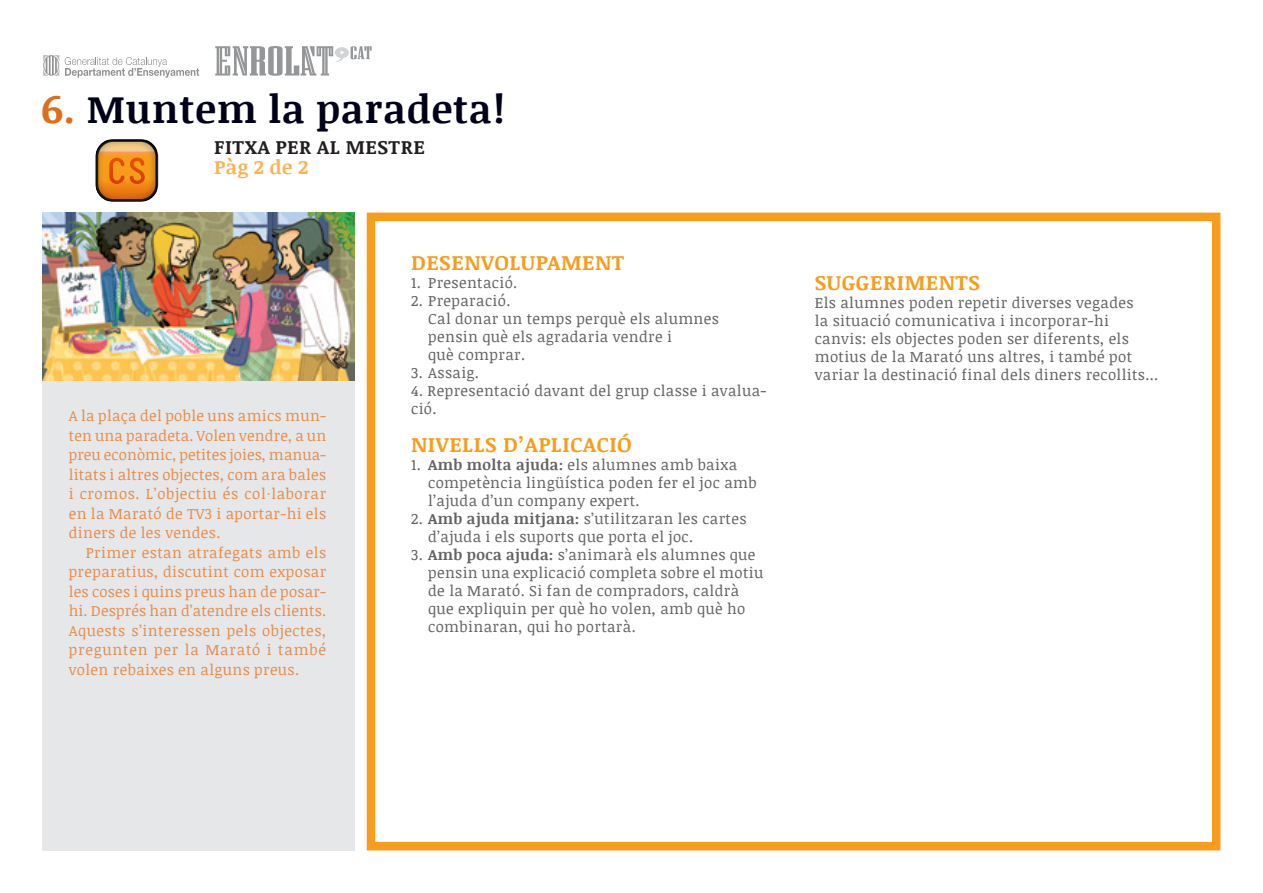
<style>
.page{position:relative;width:1263px;height:893px;background:#fff}
.page>*{position:absolute;margin:0;border:0;box-sizing:border-box;transform-origin:0 0}
.TITOL_FITXA{font:700 39px "Noticia Text";letter-spacing:.025em;color:#000119}
.Text_2cols{font:700 21px "Noticia Text";letter-spacing:.025em;color:#f89c1c}
.Cos_de_Text{font:700 19.5px "Noticia Text";letter-spacing:.025em;color:#231f20}
.Cos_de_Text-2{font:700 19.5px "Noticia Text";color:#fbb256}
.Text_2cols-2{font:15px/18px "Noticia Text";letter-spacing:.025em;color:#636366}
.Cos_de_Text-3{font:15px/19.5px "Noticia Text";letter-spacing:.025em;color:#e68d4c;text-align:justify}
.s1{font-size:40.5px;color:#dd6e1c}
.s2{font-weight:700}
</style>
<div class="page">
<div style="left:367px;top:213px;width:853px;height:637px;border:9px solid #f89c1c"></div>
<div style="left:43px;top:381px;width:312px;height:469px;background:#e6e7e9"></div>
<img style="left:42px;top:213px;width:313px;height:168px">
<svg style="left:65px;top:57px;width:134px;height:21px"></svg>
<svg style="left:43px;top:55px;width:16px;height:21px"></svg>
<svg style="left:215px;top:46px;width:157px;height:30px"></svg>
<div style="left:95px;top:139px;width:63px;height:63px;border:3px solid #231f20;border-radius:16px"></div>
<div style="left:96px;top:141px;width:60px;height:60px;background:#131212;border-radius:16px"></div>
<svg style="left:97px;top:140px;width:60px;height:60px;background:#d3832d"></svg>
<p class="TITOL_FITXA" style="left:41px;top:81px;width:465px"><span class="s1">6.</span> Muntem la paradeta!</p>
<p class="Cos_de_Text" style="left:214px;top:133px;width:212px">FITXA PER AL MESTRE</p>
<p class="Cos_de_Text-2" style="left:214px;top:153px;width:96px">Pàg 2 de 2</p>
<p class="Cos_de_Text-3" style="left:69px;top:406px;width:259px">A la plaça del poble uns amics mun&shy;ten una paradeta. Volen vendre, a un preu econòmic, petites joies, manua&shy;litats i altres objectes, com ara bales i cromos. L’objectiu és col·laborar en la Marató de TV3 i aportar-hi els diners de les vendes.</p>
<p class="Cos_de_Text-3" style="left:69px;top:542px;width:259px;text-indent:17px">Primer estan atrafegats amb els preparatius, discutint com exposar les coses i quins preus han de posar&shy;hi. Després han d’atendre els clients.<br>Aquests s’interessen pels objectes, pregunten per la Marató i també volen rebaixes en alguns preus.</p>
<p class="Text_2cols" style="left:411px;top:248px;width:215px">DESENVOLUPAMENT</p>
<p class="Text_2cols-2" style="left:411px;top:273px;width:108px">1. Presentació.</p>
<p class="Text_2cols-2" style="left:411px;top:291px;width:101px">2. Preparació.</p>
<p class="Text_2cols-2" style="left:428px;top:309px;width:292px">Cal donar un temps perquè els alumnes</p>
<p class="Text_2cols-2" style="left:428px;top:327px;width:245px">pensin què els agradaria vendre i</p>
<p class="Text_2cols-2" style="left:428px;top:345px;width:98px">què comprar.</p>
<p class="Text_2cols-2" style="left:411px;top:363px;width:69px">3. Assaig.</p>
<p class="Text_2cols-2" style="left:411px;top:381px;width:357px">4. Representació davant del grup classe i avalua&shy;ció.</p>
<p class="Text_2cols" style="left:411px;top:429px;width:222px">NIVELLS D’APLICACIÓ</p>
<p class="Text_2cols-2" style="left:428px;top:455px;width:330px;text-indent:-17px">1. <span class="s2">Amb molta ajuda:</span> els alumnes amb baixa competència lingüística poden fer el joc amb l’ajuda d’un company expert.</p>
<p class="Text_2cols-2" style="left:428px;top:509px;width:320px;text-indent:-17px">2. <span class="s2">Amb ajuda mitjana:</span> s’utilitzaran les cartes d’ajuda i els suports que porta el joc.</p>
<p class="Text_2cols-2" style="left:428px;top:545px;width:337px;text-indent:-17px">3. <span class="s2">Amb poca ajuda:</span> s’animarà els alumnes que pensin una explicació completa sobre el motiu de la Marató. Si fan de compradors, caldrà</p>
<p class="Text_2cols-2" style="left:428px;top:599px;width:319px">que expliquin per què ho volen, amb què ho combinaran, qui ho portarà.</p>
<p class="Text_2cols" style="left:815px;top:267px;width:167px">SUGGERIMENTS</p>
<p class="Text_2cols-2" style="left:815px;top:293px;width:320px">Els alumnes poden repetir diverses vegades la situació comunicativa i incorporar-hi</p>
<p class="Text_2cols-2" style="left:815px;top:329px;width:345px">canvis: els objectes poden ser diferents, els motius de la Marató uns altres, i també pot variar la destinació final dels diners recollits...</p>
</div>
